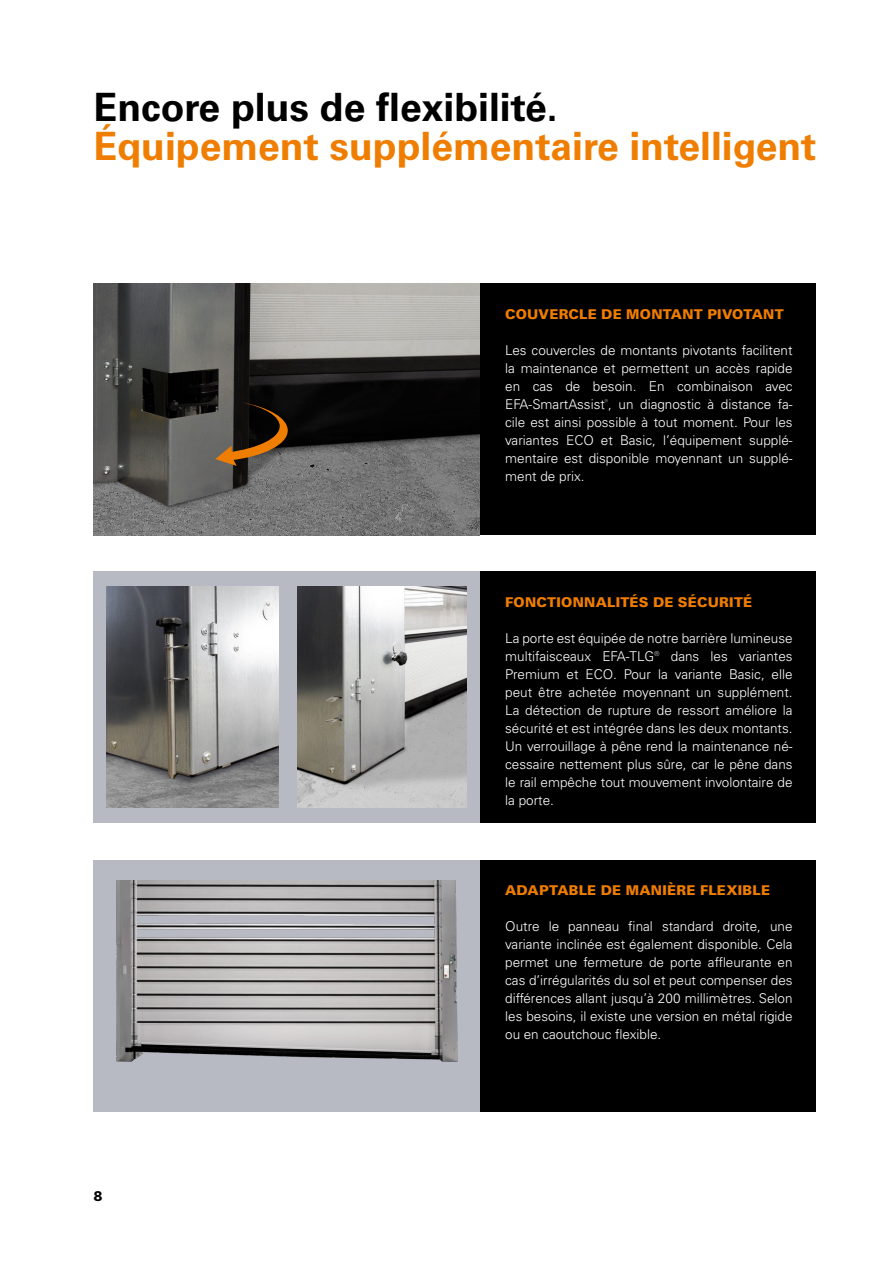
<style>
.page{position:relative;width:893px;height:1263px;background:#fff}
.page>*{position:absolute;margin:0;border:0;box-sizing:border-box;transform-origin:0 0}
.t1{font:700 39px "Univers LT Pro 65";color:#ef7d00}
.t2{font:700 39px "Univers LT Pro 65";color:#000}
.t3{font:300 13.5px/18px "Univers LT Pro 45";color:#fff;text-align:justify}
.t4{font:900 13.5px "Univers LT Pro 75";letter-spacing:.015em;color:#ef7d00}
.t5{font:800 13.5px "Inter";color:#000}
</style>
<div class="page">
<div style="left:315px;top:571px;width:501px;height:251px;background:#000"></div>
<div style="left:94px;top:571px;width:386px;height:251px;background:#b7bac2"></div>
<img style="left:107px;top:587px;width:171px;height:220px">
<img style="left:297px;top:587px;width:169px;height:220px">
<div style="left:315px;top:283px;width:501px;height:252px;background:#000"></div>
<div style="left:315px;top:860px;width:501px;height:251px;background:#000"></div>
<img style="left:94px;top:283px;width:386px;height:252px">
<div style="left:94px;top:860px;width:386px;height:251px;background:#b7bac2"></div>
<img style="left:116px;top:881px;width:342px;height:181px">
<svg style="left:215px;top:402px;width:73px;height:64px;background:#523d26"></svg>
<h1 class="t2" style="left:94px;top:80px;width:466px">Encore plus de flexibilité.</h1>
<h1 class="t1" style="left:94px;top:119px;width:724px">Équipement supplémentaire intelligent</h1>
<p class="t4" style="left:505px;top:305px;width:280px">COUVERCLE DE MONTANT PIVOTANT</p>
<p class="t3" style="left:505px;top:341px;width:289px">Les couvercles de montants pivotants facilitent la maintenance et permettent un accès rapide en cas de besoin. En combinaison avec EFA-SmartAssist<sup>®</sup>, un diagnostic à distance fa&shy;cile est ainsi possible à tout moment. Pour les variantes ECO et Basic, l’équipement supplé&shy;mentaire est disponible moyennant un supplé&shy;ment de prix.</p>
<p class="t4" style="left:505px;top:593px;width:249px">FONCTIONNALITÉS DE SÉCURITÉ</p>
<p class="t3" style="left:505px;top:629px;width:289px">La porte est équipée de notre barrière lumineuse multifaisceaux EFA-TLG® dans les variantes Premium et ECO. Pour la variante Basic, elle peut être achetée moyennant un supplément.<br>La détection de rupture de ressort améliore la sécurité et est intégrée dans les deux montants.<br>Un verrouillage à pêne rend la maintenance né&shy;cessaire nettement plus sûre, car le pêne dans le rail empêche tout mouvement involontaire de la porte.</p>
<p class="t5" style="left:94px;top:1186px;width:11px">8</p>
<p class="t4" style="left:505px;top:881px;width:266px">ADAPTABLE DE MANIÈRE FLEXIBLE</p>
<p class="t3" style="left:505px;top:917px;width:289px">Outre le panneau final standard droite, une variante inclinée est également disponible. Cela permet une fermeture de porte affleurante en cas d’irrégularités du sol et peut compenser des différences allant jusqu’à 200 millimètres. Selon les besoins, il existe une version en métal rigide ou en caoutchouc flexible.</p>
</div>
